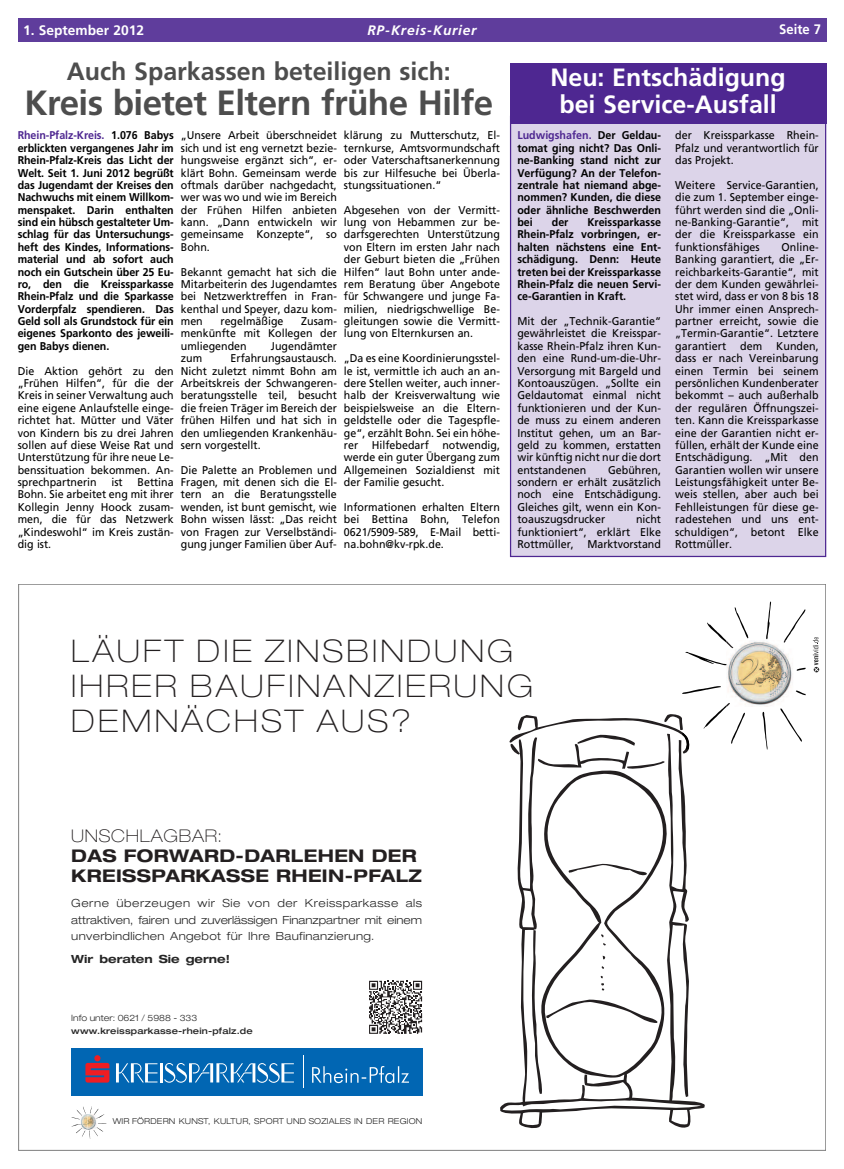
<style>
.page{position:relative;width:844px;height:1169px;background:#fff}
.page>*{position:absolute;margin:0;border:0;box-sizing:border-box;transform-origin:0 0}
.t1{font:700 35px "Frutiger";letter-spacing:-.015em;color:#4d4d4d}
.t2{font:100 expanded 31.25px/35px "Helvetica Neue LT";letter-spacing:.1em;color:#231f20}
.t3{font:700 25px/26.8px "Frutiger";color:#fff;text-align:center}
.t4{font:700 25px "Frutiger";color:#4d4d4d}
.t5{font:700 expanded 17.5px/20px "Helvetica Neue LT";letter-spacing:.02em;color:#231f20}
.t6{font:100 expanded 17.5px "Helvetica Neue LT";letter-spacing:.04em;color:#231f20}
.t7{font:700 13.75px "Frutiger";color:#fff}
.t8{font:italic 700 13.75px "Frutiger";letter-spacing:.055em;color:#fff}
.t9{font:700 13.75px "Frutiger";color:#fff;scale:.95 1}
.t10{font:11.25px/12.4px "Frutiger";color:#000;text-align:justify;scale:.95 1}
.t11{font:700 11.25px/12.4px "Frutiger";color:#000;text-align:justify;scale:.95 1}
.t12{font:300 expanded 11.25px/16.2px "Helvetica Neue LT";letter-spacing:.03em;color:#262626;text-align:justify}
.t13{font:700 expanded 11.25px "Helvetica Neue LT";color:#262626}
.t14{font:500 expanded 8.75px "Helvetica Neue LT";letter-spacing:.02em;color:#262626}
.t15{font:300 expanded 8.75px "Helvetica Neue LT";color:#262626}
.t16{font:300 expanded 8.12px "Helvetica Neue LT";letter-spacing:.02em;color:#262626}
.s1{color:#4e2791}
</style>
<div class="page">
<div style="left:18px;top:18px;width:808px;height:24px;background:#5f3d9c"></div>
<svg style="left:813px;top:637px;width:6px;height:35px"></svg>
<div style="left:71px;top:1048px;width:351px;height:47px;background:#0166b3"></div>
<svg style="left:116px;top:1063px;width:41px;height:19px"></svg>
<hr style="left:160px;top:1063px;width:3px;height:19px;background:#fff">
<svg style="left:164px;top:1063px;width:130px;height:20px"></svg>
<svg style="left:85px;top:1055px;width:24px;height:27px"></svg>
<svg style="left:312px;top:1066px;width:97px;height:17px"></svg>
<hr style="left:303px;top:1055px;width:1px;height:33px;background:#fff">
<svg style="left:71px;top:1106px;width:36px;height:33px"></svg>
<svg style="left:369px;top:981px;width:53px;height:53px"></svg>
<svg style="left:500px;top:771px;width:205px;height:358px"></svg>
<svg style="left:535px;top:774px;width:134px;height:302px"></svg>
<svg style="left:568px;top:864px;width:79px;height:13px"></svg>
<svg style="left:521px;top:890px;width:13px;height:37px"></svg>
<svg style="left:600px;top:976px;width:4px;height:14px"></svg>
<svg style="left:546px;top:999px;width:111px;height:24px"></svg>
<svg style="left:503px;top:1100px;width:197px;height:26px"></svg>
<svg style="left:509px;top:601px;width:296px;height:170px"></svg>
<div style="left:511px;top:117px;width:314px;height:439px;background:#dcd4e9"></div>
<div style="left:510px;top:63px;width:316px;height:60px;background:#4e2791"></div>
<p class="t7" style="left:23px;top:24px;width:122px">1. September 2012</p>
<p class="t8" style="left:367px;top:24px;width:111px">RP-Kreis-Kurier</p>
<p class="t9" style="left:779px;top:23px;width:45px">Seite 7</p>
<h3 class="t4" style="left:67px;top:62px;width:385px">Auch Sparkassen beteiligen sich:</h3>
<h1 class="t1" style="left:24px;top:88px;width:470px">Kreis bietet Eltern frühe Hilfe</h1>
<p class="t11" style="left:18px;top:130px;width:166px"><span class="s1">Rhein-Pfalz-Kreis.</span> 1.076 Babys erblickten vergangenes Jahr im Rhein-Pfalz-Kreis das Licht der Welt. Seit 1. Juni 2012 begrüßt das Jugendamt der Kreises den Nachwuchs mit einem Willkom&shy;menspaket. Darin enthalten sind ein hübsch gestalteter Um&shy;schlag für das Untersuchungs&shy;heft des Kindes, Informations&shy;material und ab sofort auch noch ein Gutschein über 25 Eu&shy;ro, den die Kreissparkasse Rhein-Pfalz und die Sparkasse Vorderpfalz spendieren. Das Geld soll als Grundstock für ein eigenes Sparkonto des jeweili&shy;gen Babys dienen.</p>
<p class="t10" style="left:18px;top:365px;width:166px">Die Aktion gehört zu den „Frühen Hilfen“, für die der Kreis in seiner Verwaltung auch eine eigene Anlaufstelle einge&shy;richtet hat. Mütter und Väter von Kindern bis zu drei Jahren sollen auf diese Weise Rat und Unterstützung für ihre neue Le&shy;benssituation bekommen. An&shy;sprechpartnerin</p>
<p class="t10" style="left:344px;top:130px;width:166px">klärung zu Mutterschutz, El&shy;ternkurse, Amtsvormundschaft oder Vaterschaftsanerkennung bis zur Hilfesuche bei Überla&shy;stungssituationen.“</p>
<p class="t10" style="left:344px;top:204px;width:166px">Abgesehen von der Vermitt&shy;lung von Hebammen zur be&shy;darfsgerechten Unterstützung von Eltern im ersten Jahr nach der Geburt bieten die „Frühen Hilfen“ laut Bohn unter ande&shy;rem Beratung über Angebote für Schwangere und junge Fa&shy;milien, niedrigschwellige Be&shy;gleitungen sowie die Vermitt&shy;lung von Elternkursen an.</p>
<p class="t10" style="left:344px;top:353px;width:166px">„Da es eine Koordinierungsstel&shy;le ist, vermittle ich auch an an&shy;dere Stellen weiter, auch inner&shy;halb der Kreisverwaltung wie beispielsweise an die Eltern&shy;geldstelle oder die Tagespfle&shy;ge“, erzählt Bohn. Sei ein höhe&shy;rer Hilfebedarf notwendig, werde ein guter Übergang zum Allgemeinen Sozialdienst mit der Familie gesucht.</p>
<p class="t10" style="left:344px;top:501px;width:166px">Informationen erhalten Eltern bei Bettina Bohn, Telefon 0621/5909-589, E-Mail betti&shy;na.bohn@kv-rpk.de.</p>
<p class="t10" style="left:181px;top:130px;width:166px">„Unsere Arbeit überschneidet sich und ist eng vernetzt bezie&shy;hungsweise ergänzt sich“, er&shy;klärt Bohn. Gemeinsam werde oftmals darüber nachgedacht, wer was wo und wie im Bereich der Frühen Hilfen anbieten kann. „Dann entwickeln wir gemeinsame Konzepte“, so Bohn.</p>
<p class="t10" style="left:181px;top:266px;width:166px">Bekannt gemacht hat sich die Mitarbeiterin des Jugendamtes bei Netzwerktreffen in Fran&shy;kenthal und Speyer, dazu kom&shy;men</p>
<p class="t10" style="left:221px;top:316px;width:68px">regelmäßige</p>
<p class="t10" style="left:181px;top:316px;width:166px;text-indent:120px">Zusam&shy;menkünfte mit Kollegen der umliegenden</p>
<p class="t10" style="left:271px;top:341px;width:71px">Jugendämter</p>
<p class="t10" style="left:181px;top:353px;width:166px;text-indent:50px">Erfahrungsaustausch.<br>Nicht zuletzt nimmt Bohn am Arbeitskreis der Schwangeren&shy;beratungsstelle teil, besucht die freien Träger im Bereich der frühen Hilfen und hat sich in den umliegenden Krankenhäu&shy;sern vorgestellt.</p>
<p class="t10" style="left:181px;top:464px;width:166px">Die Palette an Problemen und Fragen, mit denen sich die El&shy;tern an die Beratungsstelle wenden, ist bunt gemischt, wie Bohn wissen lässt: „Das reicht von Fragen zur Verselbständi&shy;gung junger Familien über Auf-</p>
<p class="t10" style="left:181px;top:353px;width:24px">zum</p>
<p class="t10" style="left:18px;top:477px;width:166px;text-indent:120px">Bettina Bohn. Sie arbeitet eng mit ihrer Kollegin Jenny Hoock zusam&shy;men, die für das Netzwerk „Kindeswohl“ im Kreis zustän&shy;dig ist.</p>
<p class="t10" style="left:111px;top:477px;width:13px">ist</p>
<h3 class="t3" style="left:550px;top:66px;width:237px">Neu: Entschädigung bei Service-Ausfall</h3>
<p class="t11" style="left:517px;top:130px;width:153px"><span class="s1">Ludwigshafen.</span> Der Geldau&shy;tomat ging nicht? Das Onli&shy;ne-Banking stand nicht zur Verfügung? An der Telefon&shy;zentrale hat niemand abge&shy;nommen? Kunden, die diese oder ähnliche Beschwerden bei</p>
<p class="t11" style="left:517px;top:217px;width:153px;text-indent:70px">Kreissparkasse Rhein-Pfalz vorbringen, er&shy;halten nächstens eine Ent&shy;schädigung. Denn: Heute treten bei der Kreissparkasse Rhein-Pfalz die neuen Servi&shy;ce-Garantien in Kraft.</p>
<p class="t10" style="left:517px;top:316px;width:153px">Mit der „Technik-Garantie“ gewährleistet die Kreisspar&shy;kasse Rhein-Pfalz ihren Kun&shy;den eine Rund-um-die-Uhr-Versorgung mit Bargeld und Kontoauszügen. „Sollte ein Geldautomat einmal nicht funktionieren und der Kun&shy;de muss zu einem anderen Institut gehen, um an Bar&shy;geld zu kommen, erstatten wir künftig nicht nur die dort entstandenen</p>
<p class="t11" style="left:552px;top:217px;width:19px">der</p>
<p class="t10" style="left:517px;top:464px;width:153px;text-indent:91px">Gebühren, sondern er erhält zusätzlich noch eine Entschädigung.<br>Gleiches gilt, wenn ein Kon&shy;toauszugsdrucker</p>
<p class="t10" style="left:517px;top:514px;width:153px;text-indent:119px">nicht funktioniert“, erklärt Elke Rottmüller, Marktvorstand</p>
<p class="t10" style="left:675px;top:130px;width:153px">der Kreissparkasse Rhein-Pfalz und verantwortlich für das Projekt.</p>
<p class="t10" style="left:675px;top:180px;width:153px">Weitere Service-Garantien, die zum 1. September einge&shy;führt werden sind die „Onli&shy;ne-Banking-Garantie“, mit der die Kreissparkasse ein funktionsfähiges</p>
<p class="t10" style="left:675px;top:242px;width:153px;text-indent:106px">Online-Banking garantiert, die „Er&shy;reichbarkeits-Garantie“, mit der dem Kunden gewährlei&shy;stet wird, dass er von 8 bis 18<br>Uhr immer einen Ansprech&shy;partner erreicht, sowie die „Termin-Garantie“. Letztere garantiert dem Kunden, dass er nach Vereinbarung einen Termin bei seinem persönlichen Kundenberater bekommt – auch außerhalb der regulären Öffnungszei&shy;ten. Kann die Kreissparkasse eine der Garantien nicht er&shy;füllen, erhält der Kunde eine Entschädigung. „Mit den Garantien wollen wir unsere Leistungsfähigkeit unter Be&shy;weis stellen, aber auch bei Fehlleistungen für diese ge&shy;radestehen und uns ent&shy;schuldigen“, betont Elke Rottmüller.</p>
<h2 class="t2" style="left:71px;top:636px;width:463px">LÄUFT DIE ZINSBINDUNG<br>IHRER BAUFINANZIERUNG<br>DEMNÄCHST AUS?</h2>
<h3 class="t6" style="left:71px;top:830px;width:152px">UNSCHLAGBAR:</h3>
<h3 class="t5" style="left:71px;top:848px;width:352px">DAS FORWARD-DARLEHEN DER<br>KREISSPARKASSE RHEIN-PFALZ</h3>
<p class="t12" style="left:71px;top:896px;width:352px">Gerne überzeugen wir Sie von der Kreissparkasse als attraktiven, fairen und zuverlässigen Finanzpartner mit einem unverbindlichen Angebot für Ihre Baufinanzierung.</p>
<p class="t13" style="left:71px;top:955px;width:160px">Wir beraten Sie gerne!</p>
<p class="t15" style="left:71px;top:1015px;width:127px">Info unter: 0621 / 5988 - 333</p>
<p class="t14" style="left:71px;top:1027px;width:183px">www.kreissparkasse-rhein-pfalz.de</p>
<p class="t16" style="left:113px;top:1118px;width:311px">WIR FÖRDERN KUNST, KULTUR, SPORT UND SOZIALES IN DER REGION</p>
</div>
